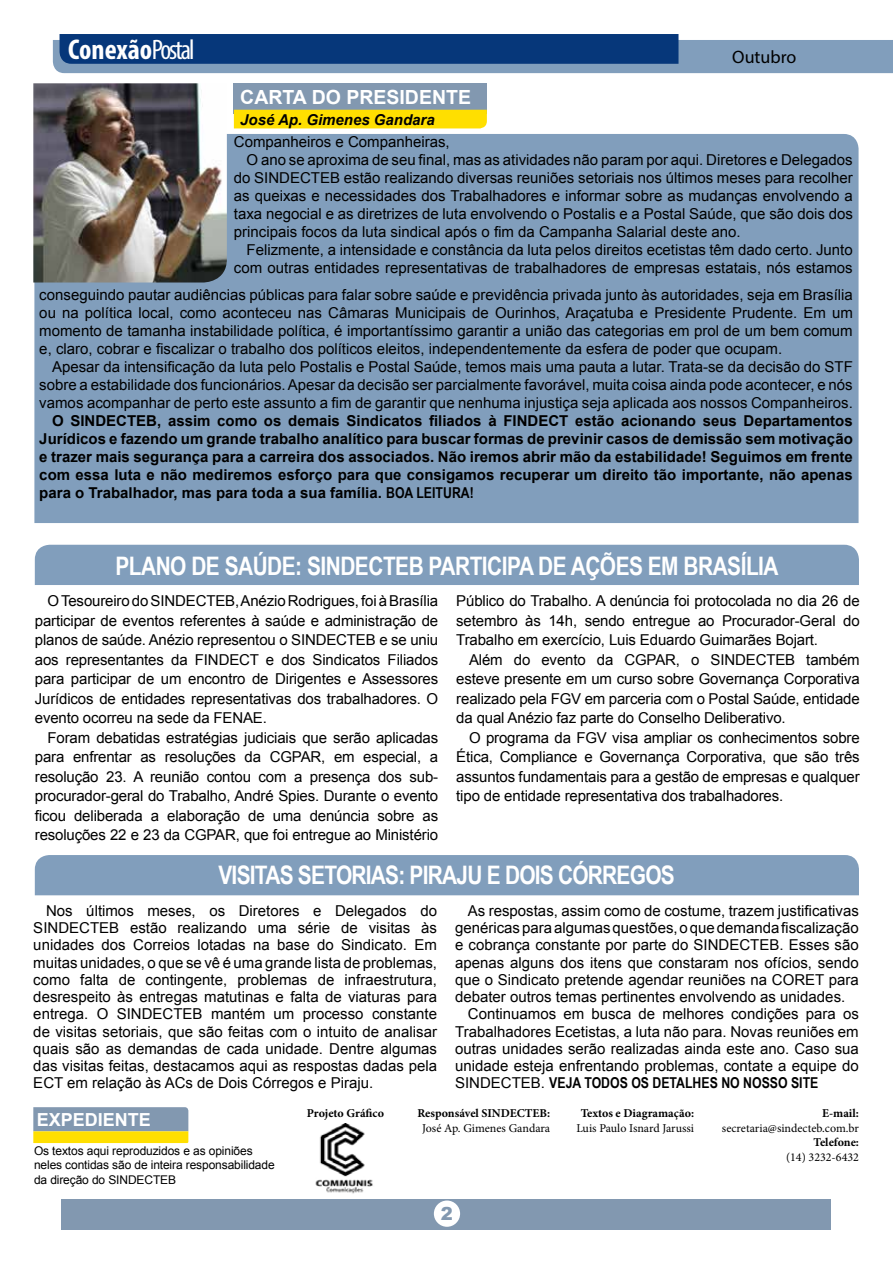
<style>
.page{position:relative;width:893px;height:1263px;background:#fff}
.page>*{position:absolute;margin:0;border:0;box-sizing:border-box;transform-origin:0 0}
.t1{font:700 condensed 28.65px "Myriad Pro";color:#fff}
.t2{font:700 25.5px "Arial Narrow";letter-spacing:-.02em;color:#fff}
.t3{font:700 19.5px "Arial";color:#fff}
.t4{font:700 18px "Arial";color:#fff}
.t5{font:18px "Myriad Pro";color:#000}
.t6{font:900 18px "Arial";color:#8298b0}
.t7{font:15px/19.5px "Arial";color:#000;text-align:justify}
.t8{font:700 15px/18px "Arial";color:#000;text-align:justify}
.t9{font:700 15px "Arial Narrow";color:#000}
.t10{font:italic 700 15px "Arial";color:#000}
.t11{font:12px/14.4px "Arial";letter-spacing:-.01em;color:#000}
.t12{font:12px "Minion Pro";color:#000}
.t13{font:700 12px "Minion Pro";color:#000}
.s1{font-weight:400;font-size:28.35px}
.s2{font-family:"Arial Narrow"}
.s3{font-family:"Arial";font-weight:400}
</style>
<div class="page">
<div style="left:34px;top:134px;width:824px;height:389px;background:#819ebc"></div>
<img style="left:33px;top:83px;width:194px;height:199px">
<img style="left:315px;top:1123px;width:58px;height:71px">
<div style="left:35px;top:545px;width:824px;height:40px;background:#819ebc"></div>
<div style="left:35px;top:855px;width:824px;height:40px;background:#819ebc"></div>
<svg style="left:53px;top:34px;width:840px;height:39px;background:#406799"></svg>
<div style="left:62px;top:1199px;width:769px;height:31px;background:#8298b0"></div>
<svg style="left:33px;top:1107px;width:155px;height:36px;background:#acb078"></svg>
<div style="left:234px;top:83px;width:253px;height:31px;background:#8298b0"></div>
<div style="left:234px;top:110px;width:253px;height:18px;background:#ffdf00"></div>
<div style="left:434px;top:1200px;width:26px;height:27px;background:#fff;border-radius:50%"></div>
<h1 class="t1" style="left:68px;top:31px;width:128px">Conexão<span class="s1">Postal</span></h1>
<h3 class="t3" style="left:240px;top:83px;width:232px">CARTA DO PRESIDENTE</h3>
<p class="t10" style="left:240px;top:109px;width:196px">José Ap. Gimenes Gandara</p>
<p class="t5" style="left:732px;top:46px;width:66px">Outubro</p>
<p class="t7" style="left:234px;top:132px;width:217px">Companheiros e Companheiras,</p>
<p class="t7" style="left:247px;top:150px;width:608px">O ano se aproxima de seu final, mas as atividades não param por aqui. Diretores e Delegados</p>
<p class="t7" style="left:234px;top:168px;width:620px">do SINDECTEB estão realizando diversas reuniões setoriais nos últimos meses para recolher</p>
<p class="t7" style="left:234px;top:186px;width:620px">as queixas e necessidades dos Trabalhadores e informar sobre as mudanças envolvendo a</p>
<p class="t7" style="left:234px;top:204px;width:620px">taxa negocial e as diretrizes de luta envolvendo o Postalis e a Postal Saúde, que são dois dos</p>
<p class="t7" style="left:234px;top:222px;width:508px">principais focos da luta sindical após o fim da Campanha Salarial deste ano.</p>
<p class="t7" style="left:247px;top:240px;width:608px">Felizmente, a intensidade e constância da luta pelos direitos ecetistas têm dado certo. Junto</p>
<p class="t7" style="left:234px;top:258px;width:620px">com outras entidades representativas de trabalhadores de empresas estatais, nós estamos</p>
<p class="t7" style="left:39px;top:286px;width:815px;line-height:18px">conseguindo pautar audiências públicas para falar sobre saúde e previdência privada junto às autoridades, seja em Brasília ou na política local, como aconteceu nas Câmaras Municipais de Ourinhos, Araçatuba e Presidente Prudente. Em um momento de tamanha instabilidade política, é importantíssimo garantir a união das categorias em prol de um bem comum e, claro, cobrar e fiscalizar o trabalho dos políticos eleitos, independentemente da esfera de poder que ocupam.</p>
<p class="t7" style="left:39px;top:358px;width:815px;line-height:18px;text-indent:13px">Apesar da intensificação da luta pelo Postalis e Postal Saúde, temos mais uma pauta a lutar. Trata-se da decisão do STF sobre a estabilidade dos funcionários. Apesar da decisão ser parcialmente favorável, muita coisa ainda pode acontecer, e nós vamos acompanhar de perto este assunto a fim de garantir que nenhuma injustiça seja aplicada aos nossos Companheiros.</p>
<p class="t8" style="left:39px;top:412px;width:815px;text-indent:13px">O SINDECTEB, assim como os demais Sindicatos filiados à FINDECT estão acionando seus Departamentos Jurídicos e fazendo um grande trabalho analítico para buscar formas de previnir casos de demissão sem motivação e trazer mais segurança para a carreira dos associados. Não iremos abrir mão da estabilidade! Seguimos em frente com essa luta e não mediremos esforço para que consigamos recuperar um direito tão importante, não apenas para o Trabalhador, mas para toda a sua família. <span class="s2">BOA LEITURA!</span></p>
<h2 class="t2" style="left:115px;top:546px;width:665px">PLANO DE SAÚDE: SINDECTEB PARTICIPA DE AÇÕES EM BRASÍLIA</h2>
<p class="t7" style="left:35px;top:591px;width:405px;text-indent:13px">O Tesoureiro do SINDECTEB, Anézio Rodrigues, foi à Brasília participar de eventos referentes à saúde e administração de planos de saúde. Anézio representou o SINDECTEB e se uniu aos representantes da FINDECT e dos Sindicatos Filiados para participar de um encontro de Dirigentes e Assessores Jurídicos de entidades representativas dos trabalhadores. O evento ocorreu na sede da FENAE.</p>
<p class="t7" style="left:35px;top:728px;width:405px;text-indent:13px">Foram debatidas estratégias judiciais que serão aplicadas para enfrentar as resoluções da CGPAR, em especial, a resolução 23. A reunião contou com a presença dos sub&shy;procurador-geral do Trabalho, André Spies. Durante o evento ficou deliberada a elaboração de uma denúncia sobre as resoluções 22 e 23 da CGPAR, que foi entregue ao Ministério</p>
<p class="t7" style="left:456px;top:591px;width:405px">Público do Trabalho. A denúncia foi protocolada no dia 26 de setembro às 14h, sendo entregue ao Procurador-Geral do Trabalho em exercício, Luis Eduardo Guimarães Bojart.</p>
<p class="t7" style="left:456px;top:650px;width:405px;text-indent:13px">Além do evento da CGPAR, o SINDECTEB também esteve presente em um curso sobre Governança Corporativa realizado pela FGV em parceria com o Postal Saúde, entidade da qual Anézio faz parte do Conselho Deliberativo.</p>
<p class="t7" style="left:456px;top:728px;width:405px;text-indent:13px">O programa da FGV visa ampliar os conhecimentos sobre Ética, Compliance e Governança Corporativa, que são três assuntos fundamentais para a gestão de empresas e qualquer tipo de entidade representativa dos trabalhadores.</p>
<h2 class="t2" style="left:218px;top:856px;width:458px">VISITAS SETORIAS: PIRAJU E DOIS CÓRREGOS</h2>
<p class="t7" style="left:33px;top:902px;width:405px;line-height:17.2px;text-indent:13px">Nos últimos meses, os Diretores e Delegados do SINDECTEB estão realizando uma série de visitas às unidades dos Correios lotadas na base do Sindicato. Em muitas unidades, o que se vê é uma grande lista de problemas, como falta de contingente, problemas de infraestrutura, desrespeito às entregas matutinas e falta de viaturas para entrega. O SINDECTEB mantém um processo constante de visitas setoriais, que são feitas com o intuito de analisar quais são as demandas de cada unidade. Dentre algumas das visitas feitas, destacamos aqui as respostas dadas pela ECT em relação às ACs de Dois Córregos e Piraju.</p>
<p class="t7" style="left:468px;top:901px;width:392px">As respostas, assim como de costume, trazem justificativas</p>
<p class="t7" style="left:455px;top:918px;width:405px">genéricas para algumas questões, o que demanda fiscalização</p>
<p class="t7" style="left:455px;top:935px;width:405px">e cobrança constante por parte do SINDECTEB. Esses são</p>
<p class="t7" style="left:455px;top:952px;width:405px">apenas alguns dos itens que constaram nos ofícios, sendo</p>
<p class="t7" style="left:455px;top:970px;width:405px">que o Sindicato pretende agendar reuniões na CORET para</p>
<p class="t7" style="left:455px;top:987px;width:392px">debater outros temas pertinentes envolvendo as unidades.</p>
<p class="t7" style="left:468px;top:1004px;width:392px">Continuamos em busca de melhores condições para os</p>
<p class="t7" style="left:455px;top:1021px;width:405px">Trabalhadores Ecetistas, a luta não para. Novas reuniões em</p>
<p class="t7" style="left:455px;top:1039px;width:405px">outras unidades serão realizadas ainda este ano. Caso sua</p>
<p class="t7" style="left:455px;top:1056px;width:405px">unidade esteja enfrentando problemas, contate a equipe do</p>
<p class="t9" style="left:455px;top:1072px;width:365px"><span class="s3">SINDECTEB.</span> VEJA TODOS OS DETALHES NO NOSSO SITE</p>
<p class="t13" style="left:307px;top:1106px;width:79px">Projeto Gráfico</p>
<p class="t13" style="left:581px;top:1106px;width:115px">Textos e Diagramação:</p>
<p class="t12" style="left:576px;top:1120px;width:119px">Luis Paulo Isnard Jarussi</p>
<p class="t4" style="left:37px;top:1107px;width:116px">EXPEDIENTE</p>
<p class="t13" style="left:417px;top:1106px;width:134px">Responsável SINDECTEB:</p>
<p class="t12" style="left:422px;top:1120px;width:130px">José Ap. Gimenes Gandara</p>
<p class="t11" style="left:34px;top:1143px;width:242px">Os textos aqui reproduzidos e as opiniões neles contidas são de inteira responsabilidade da direção do SINDECTEB</p>
<p class="t6" style="left:441px;top:1200px;width:14px">2</p>
<p class="t13" style="left:822px;top:1106px;width:38px">E-mail:</p>
<p class="t12" style="left:722px;top:1120px;width:139px">secretaria@sindecteb.com.br</p>
<p class="t13" style="left:814px;top:1135px;width:47px">Telefone:</p>
<p class="t12" style="left:786px;top:1149px;width:74px">(14) 3232-6432</p>
</div>
